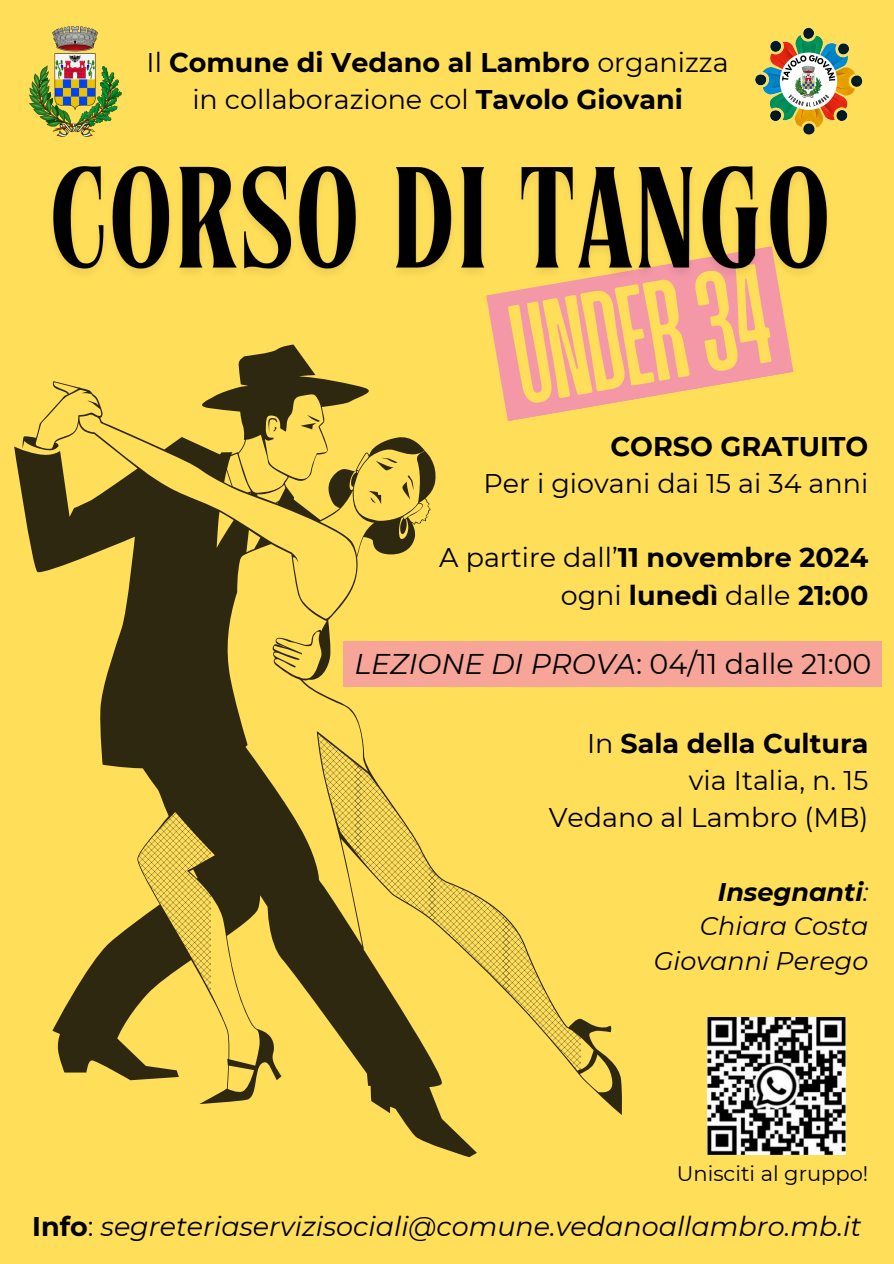
<style>
.page{position:relative;width:894px;height:1264px;background:#fff}
.page>*{position:absolute;margin:0;border:0;box-sizing:border-box;transform-origin:0 0}
.t1{font:150px "Paalalabas Display Condens BETA";color:#ffde59}
.t2{font:28.5px "Montserrat";color:#000}
.t3{font:700 27px/37.2px "Montserrat";color:#000;text-align:right}
.t4{font:27px/37.2px "Montserrat";color:#000;text-align:right}
.t5{font:italic 27px "Montserrat";color:#000}
.t6{font:italic 25.5px/34.8px "Montserrat";color:#000;text-align:right}
.t7{font:21px "Montserrat";color:#000}
.s1{font-weight:400}
.s2{font-weight:700}
.s3{font-style:italic}
.s4{font-weight:700;font-style:normal}
.s5{font-style:normal}
</style>
<div class="page">
<div style="left:0;top:0;width:893px;height:1263px;background:#ffde59"></div>
<svg style="left:14px;top:344px;width:607px;height:813px"></svg>
<img style="left:707px;top:1017px;width:138px;height:137px">
<img style="left:29px;top:27px;width:93px;height:110px">
<svg style="left:486px;top:301px;width:307px;height:136px;background:#f49d9f"></svg>
<svg style="left:506px;top:369px;width:288px;height:86px"></svg>
<img style="left:755px;top:27px;width:108px;height:108px">
<img style="left:53px;top:166px;width:775px;height:135px">
<div style="left:343px;top:641px;width:538px;height:45px;background:#f6a598"></div>
<h3 class="t3" style="left:146px;top:43px;width:583px;text-align:center"><span class="s1">Il</span> Comune di Vedano al Lambro <span class="s1">organizza in collaborazione col</span> Tavolo Giovani</h3>
<h2 class="t1" style="left:501px;top:293px;width:262px;rotate:-10deg">UNDER34</h2>
<p class="t4" style="left:483px;top:427px;width:386px"><span class="s2">CORSO GRATUITO<br></span>Per i giovani dai 15 ai 34 anni</p>
<h1 class="t3" style="left:439px;top:539px;width:430px"><span class="s1">A partire dall’</span>11 novembre 2024 <span class="s1">ogni</span> lunedì <span class="s1">dalle</span> 21:00</h1>
<p class="t2" style="left:354px;top:646px;width:518px"><span class="s3">LEZIONE DI PROVA</span>: 04/11 dalle 21:00</p>
<p class="t4" style="left:548px;top:724px;width:321px">In <span class="s2">Sala della Cultura </span>via Italia, n. 15<br>Vedano al Lambro (MB)</p>
<h2 class="t6" style="left:653px;top:874px;width:216px"><span class="s2">Insegnanti</span>:<br>Chiara Costa<br>Giovanni Perego</h2>
<p class="t7" style="left:676px;top:1160px;width:193px">Unisciti al gruppo!</p>
<h2 class="t5" style="left:32px;top:1209px;width:830px"><span class="s4">Info</span><span class="s5">:</span> segreteriaservizisociali@comune.vedanoallambro.mb.it</h2>
</div>
